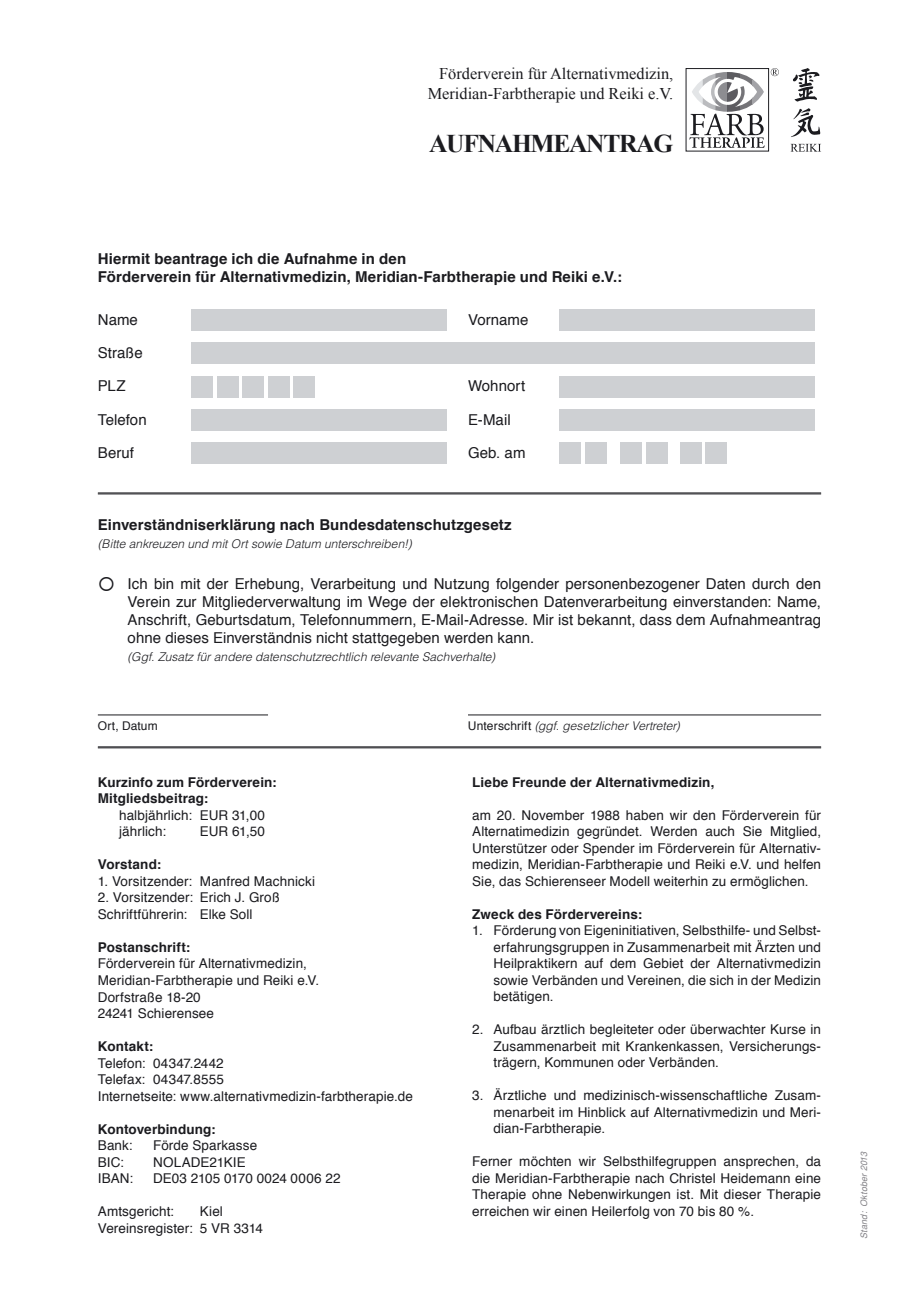
<style>
.page{position:relative;width:919px;height:1289px;background:#fff}
.page>*{position:absolute;margin:0;border:0;box-sizing:border-box;transform-origin:0 0}
.t1{font:700 25.5px "Times New Roman";letter-spacing:-.05em;color:#1b1b1f}
.t2{font:16.35px/19.6px "Times New Roman";color:#1b1b1f;text-align:right}
.t3{font:15px/18px "Helvetica";letter-spacing:.005em;color:#1b1b1f;text-align:justify}
.t4{font:700 15px/18px "Helvetica";letter-spacing:.005em;color:#1b1b1f}
.t5{font:13.5px/16.5px "Helvetica";letter-spacing:.005em;color:#1b1b1f}
.t6{font:700 13.5px/16.5px "Helvetica";letter-spacing:.01em;color:#1b1b1f}
.t7{font:italic 300 12px "Helvetica";color:#1b1b1f}
.t8{font:12px "Helvetica";letter-spacing:.01em;color:#1b1b1f}
.t9{font:italic 9px "Helvetica";color:#828186}
.s1{font-weight:400;font-style:normal}
</style>
<div class="page">
<svg style="left:791px;top:108px;width:29px;height:29px"></svg>
<svg style="left:793px;top:68px;width:26px;height:34px"></svg>
<svg style="left:790px;top:144px;width:31px;height:8px"></svg>
<svg style="left:685px;top:68px;width:93px;height:84px"></svg>
<div style="left:191px;top:309px;width:255px;height:22px;background:#ced0d3"></div>
<div style="left:559px;top:309px;width:255px;height:22px;background:#ced0d3"></div>
<div style="left:191px;top:343px;width:623px;height:21px;background:#ced0d3"></div>
<div style="left:191px;top:376px;width:22px;height:21px;background:#ced0d3"></div>
<div style="left:217px;top:376px;width:21px;height:21px;background:#ced0d3"></div>
<div style="left:242px;top:376px;width:22px;height:21px;background:#ced0d3"></div>
<div style="left:268px;top:376px;width:21px;height:21px;background:#ced0d3"></div>
<div style="left:293px;top:376px;width:22px;height:21px;background:#ced0d3"></div>
<div style="left:559px;top:376px;width:255px;height:21px;background:#ced0d3"></div>
<div style="left:191px;top:409px;width:255px;height:21px;background:#ced0d3"></div>
<div style="left:559px;top:409px;width:255px;height:21px;background:#ced0d3"></div>
<div style="left:191px;top:442px;width:255px;height:22px;background:#ced0d3"></div>
<div style="left:559px;top:442px;width:21px;height:22px;background:#ced0d3"></div>
<div style="left:585px;top:442px;width:21px;height:22px;background:#ced0d3"></div>
<div style="left:620px;top:442px;width:21px;height:22px;background:#ced0d3"></div>
<div style="left:646px;top:442px;width:21px;height:22px;background:#ced0d3"></div>
<div style="left:680px;top:442px;width:21px;height:22px;background:#ced0d3"></div>
<div style="left:705px;top:442px;width:21px;height:22px;background:#ced0d3"></div>
<hr style="left:98px;top:492px;width:723px;height:1px;background:#1b1b1f">
<hr style="left:98px;top:493px;width:723px;height:1px;background:#1b1b1f">
<hr style="left:98px;top:714px;width:170px;height:1px;background:#1b1b1f">
<hr style="left:468px;top:714px;width:353px;height:1px;background:#1b1b1f">
<hr style="left:98px;top:746px;width:723px;height:1px;background:#1b1b1f">
<hr style="left:98px;top:747px;width:723px;height:1px;background:#1b1b1f">
<p class="t2" style="left:427px;top:64px;width:247px">Förderverein für Alternativmedizin,<br>Meridian-Farbtherapie und Reiki e.V.</p>
<h1 class="t1" style="left:429px;top:125px;width:246px">AUFNAHMEANTRAG</h1>
<p class="t4" style="left:98px;top:250px;width:526px">Hiermit beantrage ich die Aufnahme in den<br>Förderverein für Alternativmedizin, Meridian-Farbtherapie und Reiki e.V.:</p>
<p class="t3" style="left:98px;top:310px;width:42px">Name</p>
<p class="t3" style="left:468px;top:310px;width:62px">Vorname</p>
<p class="t3" style="left:98px;top:343px;width:46px">Straße</p>
<p class="t3" style="left:98px;top:376px;width:29px">PLZ</p>
<p class="t3" style="left:468px;top:376px;width:59px">Wohnort</p>
<p class="t3" style="left:98px;top:410px;width:50px">Telefon</p>
<p class="t3" style="left:468px;top:410px;width:44px">E-Mail</p>
<p class="t3" style="left:98px;top:443px;width:38px">Beruf</p>
<p class="t3" style="left:468px;top:443px;width:59px">Geb. am</p>
<p class="t4" style="left:98px;top:515px;width:415px">Einverständniserklärung nach Bundesdatenschutzgesetz</p>
<p class="t7" style="left:98px;top:536px;width:315px">(Bitte ankreuzen und mit Ort sowie Datum unterschreiben!)</p>
<p class="t3" style="left:128px;top:574px;width:695px;text-indent:-30px">○ Ich bin mit der Erhebung, Verarbeitung und Nutzung folgender personenbezogener Daten durch den Verein zur Mitgliederverwaltung im Wege der elektronischen Datenverarbeitung einverstanden: Name, Anschrift, Geburtsdatum, Telefonnummern, E-Mail-Adresse. Mir ist bekannt, dass dem Aufnahmeantrag ohne dieses Einverständnis nicht stattgegeben werden kann.</p>
<p class="t7" style="left:128px;top:649px;width:369px">(Ggf. Zusatz für andere datenschutzrechtlich relevante Sachverhalte)</p>
<p class="t8" style="left:98px;top:718px;width:61px">Ort, Datum</p>
<p class="t7" style="left:468px;top:718px;width:213px"><span class="s1">Unterschrift</span> (ggf. gesetzlicher Vertreter)</p>
<p class="t6" style="left:98px;top:773px;width:180px">Kurzinfo zum Förderverein:<br>Mitgliedsbeitrag:</p>
<p class="t5" style="left:119px;top:806px;width:147px">halbjährlich: EUR 31,00 jährlich:</p>
<p class="t5" style="left:200px;top:823px;width:67px">EUR 61,50</p>
<p class="t6" style="left:98px;top:856px;width:65px">Vorstand:</p>
<p class="t5" style="left:98px;top:872px;width:219px">1. Vorsitzender: Manfred Machnicki</p>
<p class="t5" style="left:98px;top:889px;width:183px">2. Vorsitzender: Erich J. Groß<br>Schriftführerin: Elke Soll</p>
<p class="t6" style="left:98px;top:938px;width:94px">Postanschrift:</p>
<p class="t5" style="left:98px;top:955px;width:223px">Förderverein für Alternativmedizin,<br>Meridian-Farbtherapie und Reiki e.V.<br>Dorfstraße 18-20<br>24241 Schierensee</p>
<p class="t6" style="left:98px;top:1037px;width:57px">Kontakt:</p>
<p class="t5" style="left:98px;top:1054px;width:316px">Telefon: 04347.2442<br>Telefax: 04347.8555<br>Internetseite: www.alternativmedizin-farbtherapie.de</p>
<p class="t6" style="left:98px;top:1120px;width:119px">Kontoverbindung:</p>
<p class="t5" style="left:98px;top:1136px;width:36px">Bank:</p>
<p class="t5" style="left:153px;top:1136px;width:106px">Förde Sparkasse</p>
<p class="t5" style="left:98px;top:1153px;width:28px">BIC:</p>
<p class="t5" style="left:153px;top:1153px;width:94px">NOLADE21KIE</p>
<p class="t5" style="left:98px;top:1169px;width:37px">IBAN:</p>
<p class="t5" style="left:153px;top:1169px;width:189px">DE03 2105 0170 0024 0006 22</p>
<p class="t5" style="left:98px;top:1202px;width:78px">Amtsgericht:</p>
<p class="t5" style="left:98px;top:1202px;width:166px;text-indent:102px">Kiel<br>Vereinsregister: 5 VR 3314</p>
<p class="t6" style="left:472px;top:773px;width:244px">Liebe Freunde der Alternativmedizin,</p>
<p class="t5" style="left:472px;top:806px;width:350px;text-align:justify">am 20. November 1988 haben wir den Förderverein für Alternatimedizin gegründet. Werden auch Sie Mitglied, Unterstützer oder Spender im Förderverein für Alternativ&shy;medizin, Meridian-Farbtherapie und Reiki e.V. und helfen Sie, das Schierenseer Modell weiterhin zu ermöglichen.</p>
<p class="t6" style="left:472px;top:905px;width:171px">Zweck des Fördervereins:</p>
<p class="t5" style="left:493px;top:922px;width:329px;text-align:justify;text-indent:-21px">1. Förderung von Eigeninitiativen, Selbsthilfe- und Selbst&shy;erfahrungsgruppen in Zusammenarbeit mit Ärzten und Heilpraktikern auf dem Gebiet der Alternativmedizin sowie Verbänden und Vereinen, die sich in der Medizin betätigen.</p>
<p class="t5" style="left:493px;top:1021px;width:329px;text-align:justify;text-indent:-21px">2. Aufbau ärztlich begleiteter oder überwachter Kurse in Zusammenarbeit mit Krankenkassen, Versicherungs&shy;trägern, Kommunen oder Verbänden.</p>
<p class="t5" style="left:493px;top:1087px;width:329px;text-align:justify;text-indent:-21px">3. Ärztliche und medizinisch-wissenschaftliche Zusam&shy;menarbeit im Hinblick auf Alternativmedizin und Meri&shy;dian-Farbtherapie.</p>
<p class="t5" style="left:472px;top:1153px;width:350px;text-align:justify">Ferner möchten wir Selbsthilfegruppen ansprechen, da die Meridian-Farbtherapie nach Christel Heidemann eine Therapie ohne Nebenwirkungen ist. Mit dieser Therapie erreichen wir einen Heilerfolg von 70 bis 80 %.</p>
<p class="t9" style="left:858px;top:1238px;width:89px;rotate:-90deg">Stand: Oktober 2013</p>
</div>
